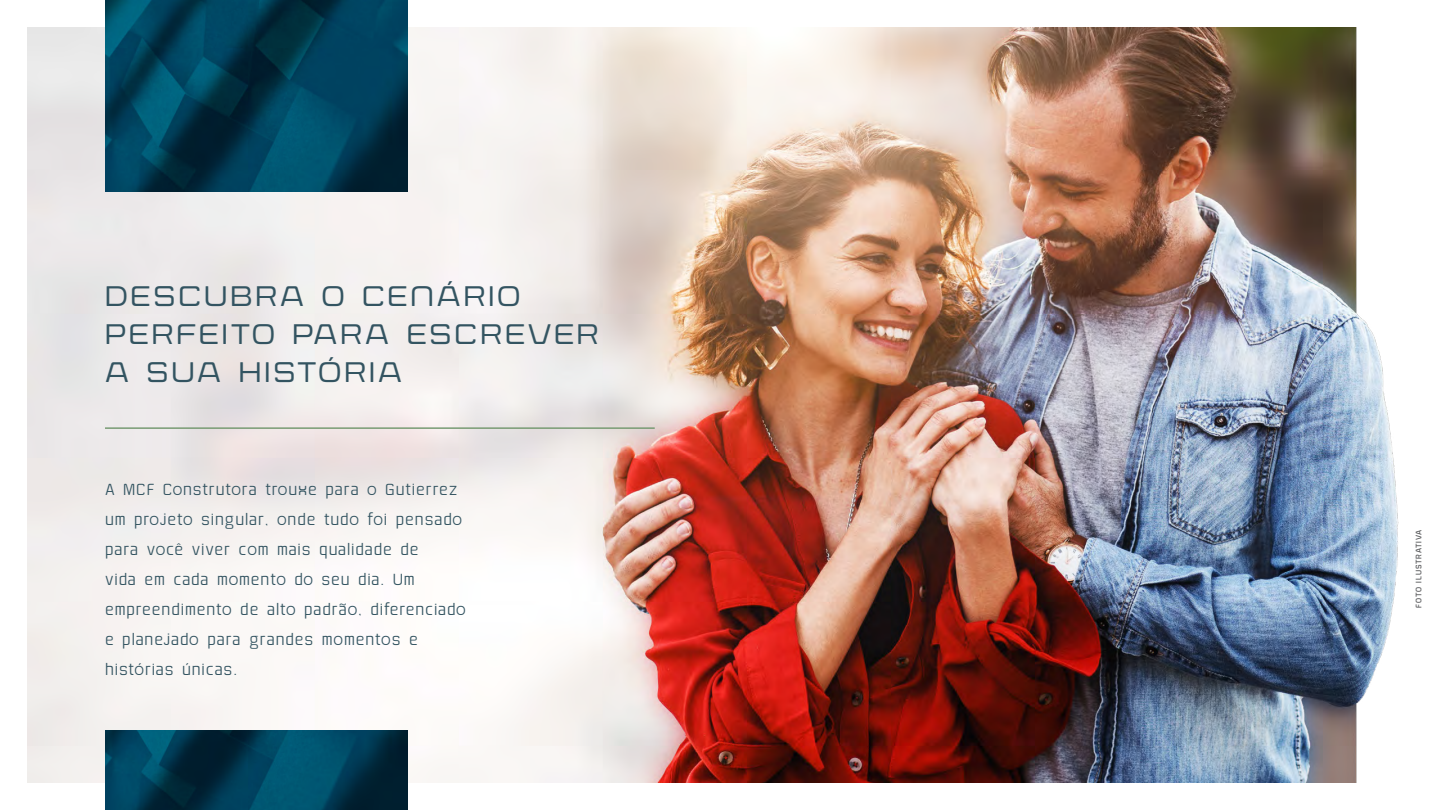
<style>
.page{position:relative;width:1440px;height:810px;background:#fff}
.page>*{position:absolute;margin:0;border:0;box-sizing:border-box;transform-origin:0 0}
.t1{font:expanded 31.8px/38.1px "Northura";letter-spacing:.1em;color:#335461}
.t2{font:300 18px/30px "Northura";letter-spacing:.05em;color:#335461}
.t3{font:500 9px "Northura";letter-spacing:.08em;color:#58595b}
</style>
<div class="page">
<img style="left:27px;top:27px;width:1372px;height:756px">
<hr style="left:105px;top:427px;width:550px;height:2px;background:#789b73">
<img style="left:105px;top:0;width:303px;height:191px">
<img style="left:105px;top:730px;width:303px;height:80px">
<h1 class="t1" style="left:105px;top:278px;width:495px">DESCUBRA O CENÁRIO<br>PERFEITO PARA ESCREVER<br>A SUA HISTÓRIA</h1>
<p class="t2" style="left:105px;top:475px;width:362px">A MCF Construtora trouxe para o Gutierrez um projeto singular, onde tudo foi pensado para você viver com mais qualidade de<br>vida em cada momento do seu dia. Um empreendimento de alto padrão, diferenciado e planejado para grandes momentos e histórias únicas.</p>
<p class="t3" style="left:1414px;top:608px;width:79px;rotate:-90deg">FOTO ILUSTRATIVA</p>
</div>
